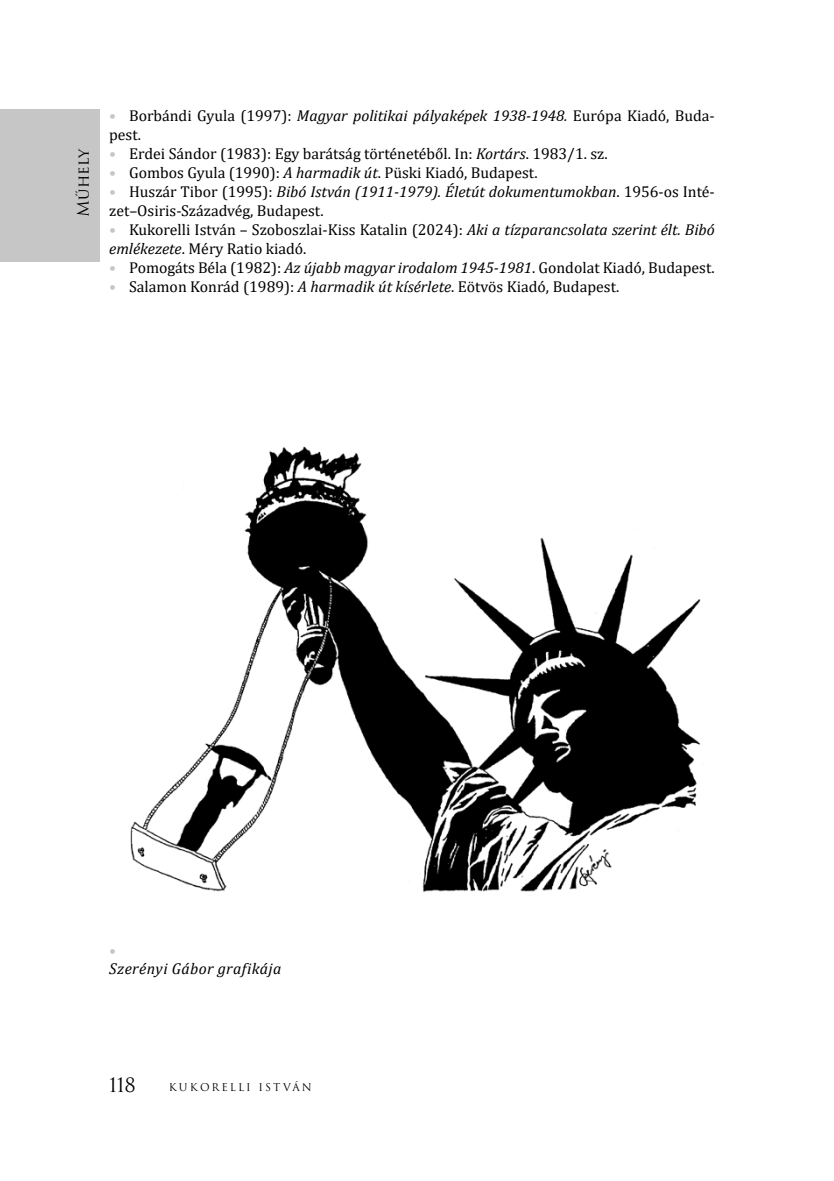
<style>
.page{position:relative;width:834px;height:1181px;background:#fff}
.page>*{position:absolute;margin:0;border:0;box-sizing:border-box;transform-origin:0 0}
.t1{font:19.25px "Trajan Pro 3";color:#000}
.t2{font:15.75px/18.9px "Cambria";color:#000}
.t3{font:italic 15.75px "Cambria";letter-spacing:.025em;color:#000}
.t4{font:15.75px "Trajan Pro 3";letter-spacing:.025em;color:#000}
.t5{font:15.75px "Cambria";color:#c6c6c6}
.t6{font:10.5px "Trajan Pro 3";letter-spacing:.19em;color:#000}
.s1{color:#c6c6c6}
.s2{font-style:italic}
</style>
<div class="page">
<div style="left:0;top:109px;width:99px;height:153px;background:#c6c6c6"></div>
<img style="left:130px;top:446px;width:574px;height:446px">
<p class="t4" style="left:72px;top:217px;width:71px;rotate:-90deg">Műhely</p>
<p class="t2" style="left:109px;top:107px;width:607px"><span class="s1">•</span> Borbándi Gyula (1997): <span class="s2">Magyar politikai pályaképek 1938-1948.</span> Európa Kiadó, Buda&shy;pest.</p>
<p class="t2" style="left:109px;top:144px;width:500px"><span class="s1">•</span> Erdei Sándor (1983): Egy barátság történetéből. In: <span class="s2">Kortárs</span>. 1983/1. sz.</p>
<p class="t2" style="left:109px;top:163px;width:430px"><span class="s1">•</span> Gombos Gyula (1990): <span class="s2">A harmadik út</span>. Püski Kiadó, Budapest.</p>
<p class="t2" style="left:109px;top:182px;width:607px"><span class="s1">•</span> Huszár Tibor (1995): <span class="s2">Bibó István (1911-1979). Életút dokumentumokban</span>. 1956-os Inté&shy;zet–Osiris-Századvég, Budapest.</p>
<p class="t2" style="left:109px;top:220px;width:607px"><span class="s1">•</span> Kukorelli István – Szoboszlai-Kiss Katalin (2024): <span class="s2">Aki a tízparancsolata szerint élt. Bibó emlékezete</span>. Méry Ratio kiadó.</p>
<p class="t2" style="left:109px;top:258px;width:607px"><span class="s1">•</span> Pomogáts Béla (1982): <span class="s2">Az újabb magyar irodalom 1945-1981</span>. Gondolat Kiadó, Budapest.</p>
<p class="t2" style="left:109px;top:277px;width:511px"><span class="s1">•</span> Salamon Konrád (1989): <span class="s2">A harmadik út kísérlete</span>. Eötvös Kiadó, Budapest.</p>
<p class="t5" style="left:109px;top:941px;width:8px">•</p>
<p class="t3" style="left:109px;top:958px;width:174px">Szerényi Gábor grafikája</p>
<p class="t1" style="left:109px;top:1071px;width:28px">118</p>
<p class="t6" style="left:169px;top:1079px;width:144px">KUKORELLI ISTVÁN</p>
</div>
